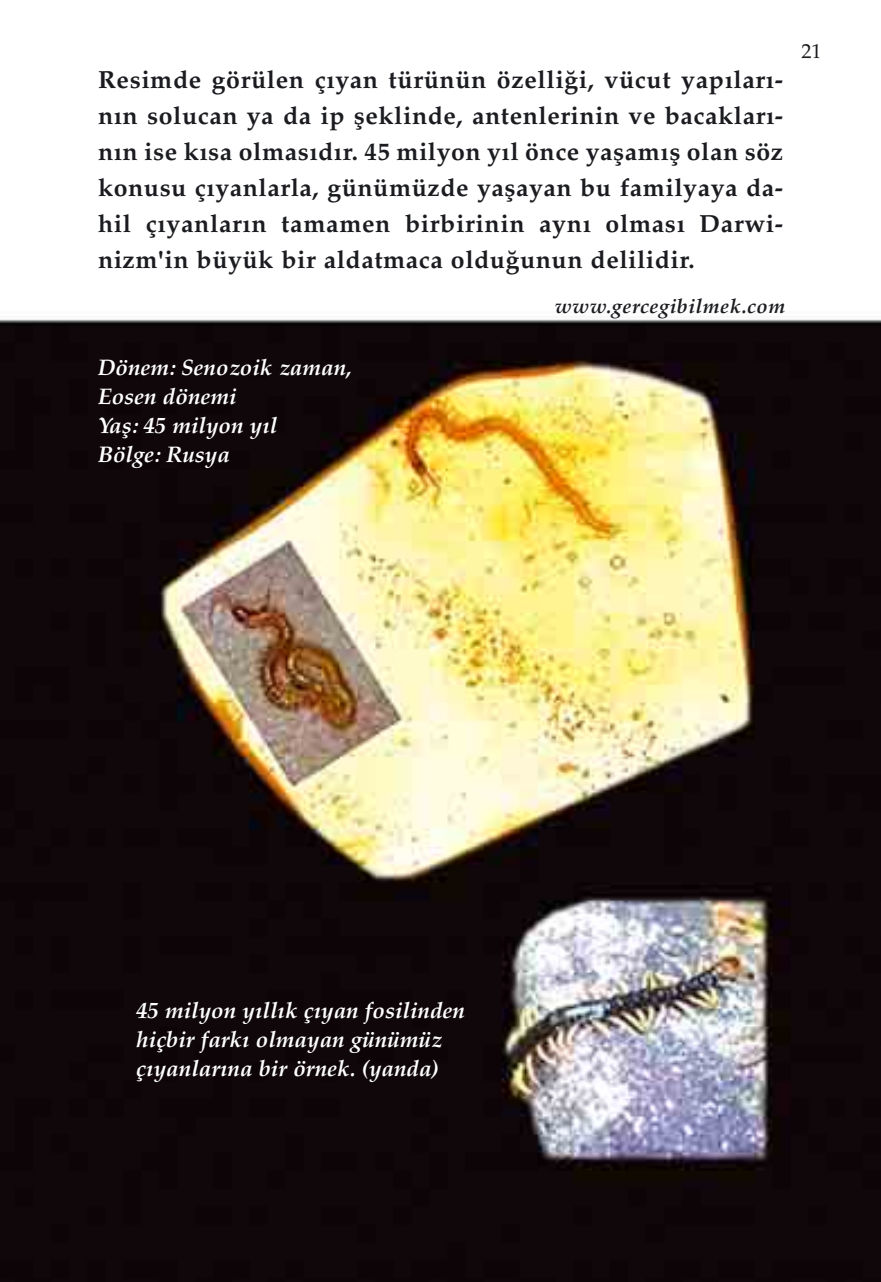
<style>
.page{position:relative;width:881px;height:1282px;background:#fff}
.page>*{position:absolute;margin:0;border:0;box-sizing:border-box;transform-origin:0 0}
.t1{font:24.75px/36px "Palatino Turk B";letter-spacing:.025em;color:#1b1c20;text-align:justify}
.t2{font:22.5px/29px "Palatino Turk BI";color:#fff}
.t3{font:20.25px "Palatino Turk BI";letter-spacing:.025em;color:#1b1c20}
.t4{font:20.25px "Palatino Turk";color:#1b1c20}
</style>
<div class="page">
<img style="left:0;top:319px;width:880px;height:963px">
<p class="t1" style="left:98px;top:64px;width:686px">Resimde görülen ç›yan türünün özelli¤i, vücut yap›lar›- n›n solucan ya da ip fleklinde, antenlerinin ve bacaklar›- n›n ise k›sa olmas›d›r. 45 milyon y›l önce yaflam›fl olan söz konusu ç›yanlarla, günümüzde yaflayan bu familyaya da&shy;hil ç›yanlar›n tamamen birbirinin ayn› olmas› Darwi&shy;nizm'in büyük bir aldatmaca oldu¤unun delilidir.</p>
<p class="t2" style="left:98px;top:356px;width:255px">Dönem: Senozoik zaman,<br>Eosen dönemi<br>Yafl: 45 milyon yıl<br>Bölge: Rusya</p>
<p class="t3" style="left:555px;top:299px;width:231px">www.gercegibilmek.com</p>
<p class="t4" style="left:801px;top:43px;width:22px">21</p>
<p class="t2" style="left:136px;top:999px;width:330px">45 milyon y›ll›k ç›yan fosilinden hiçbir fark› olmayan günümüz ç›yanlar›na bir örnek. (yanda)</p>
</div>
